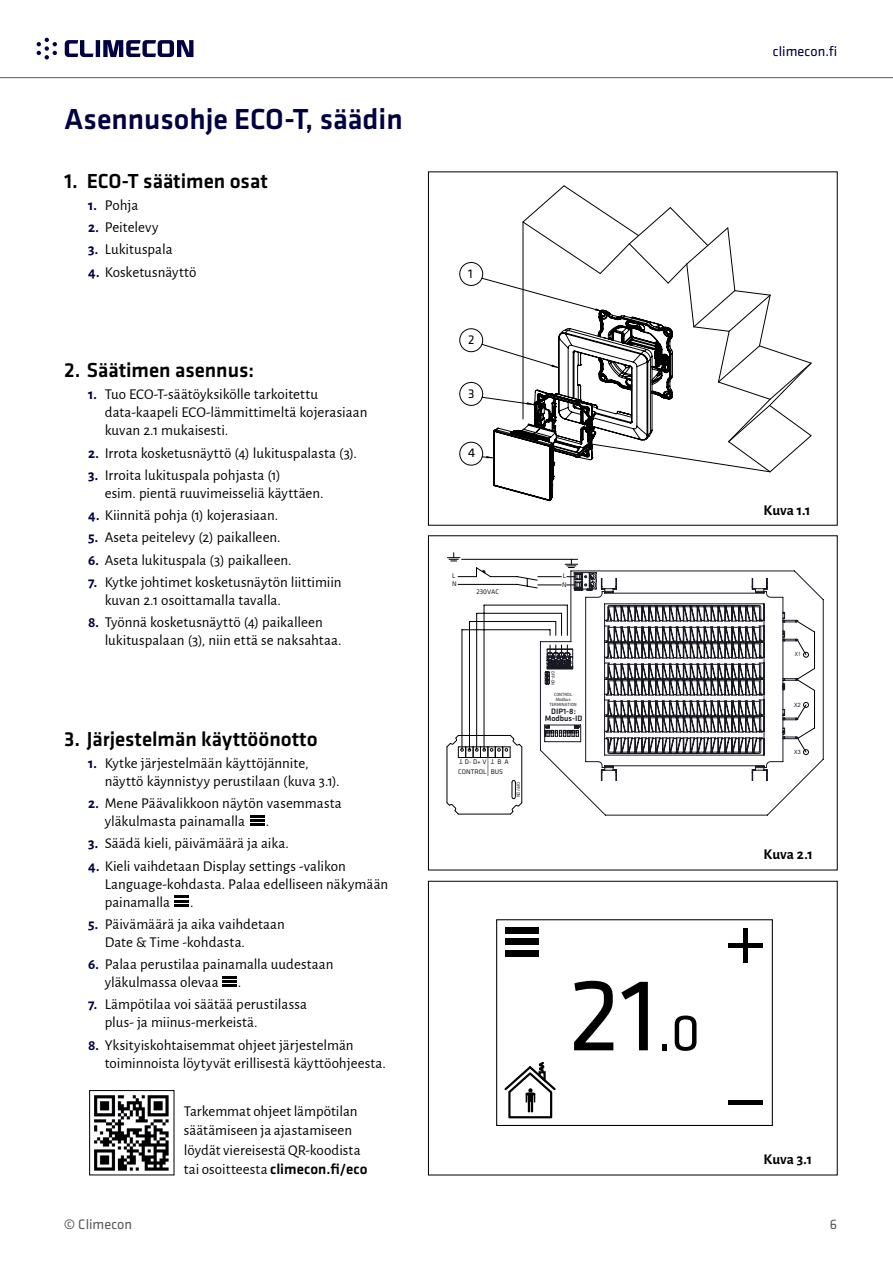
<style>
.page{position:relative;width:893px;height:1263px;background:#fff}
.page>*{position:absolute;margin:0;border:0;box-sizing:border-box;transform-origin:0 0}
.t1{font:106.05px "Klavika";color:#000}
.t2{font:500 30px "Klavika";color:#000042}
.t3{font:500 21px "Klavika";color:#000}
.t4{font:15px/18px "Alegreya Sans";color:#000}
.t5{font:500 15px "Klavika";color:#000}
.t6{font:700 15px "Alegreya Sans";color:#000}
.t7{font:14.25px "Klavika";letter-spacing:.005em;color:#000042}
.t8{font:14.25px "Klavika";letter-spacing:.005em;color:#58595b}
.t9{font:13.05px "Klavika";color:#000}
.t10{font:500 8.1px/7.5px "Klavika";color:#191924;text-align:center}
.t11{font:6.9px/10.5px "Klavika";color:#191924}
.t12{font:5.85px "Arial Unicode MS";color:#191924;scale:.9 1}
.t13{font:5.85px "Arial Unicode MS";color:#191924;scale:.91 1}
.t14{font:5.85px "Arial Unicode MS";color:#191924;scale:.81 1}
.t15{font:4.65px/4.7px "Klavika";letter-spacing:.01em;color:#191924;text-align:center;scale:.95 1}
.t16{font:4.65px "Klavika";letter-spacing:.01em;color:#191924;scale:.9 1}
.t17{font:4.65px "Klavika";letter-spacing:.01em;color:#191924}
.s1{font-weight:700;color:#000042}
.s2{font-family:"Alegreya Sans";font-weight:400}
.s3{font-size:52.95px}
</style>
<div class="page">
<hr style="left:0;top:77px;width:893px;height:1px;background:#58595b">
<svg style="left:65px;top:40px;width:128px;height:17px"></svg>
<svg style="left:37px;top:37px;width:20px;height:22px"></svg>
<div style="left:428px;top:881px;width:409px;height:294px;border:1px solid #000"></div>
<div style="left:496px;top:919px;width:277px;height:207px;border:1px solid #000"></div>
<div style="left:504px;top:928px;width:34px;height:6px;background:#000"></div>
<div style="left:504px;top:939px;width:34px;height:6px;background:#000"></div>
<div style="left:504px;top:950px;width:34px;height:6px;background:#000"></div>
<hr style="left:728px;top:1100px;width:35px;height:4px;background:#000">
<hr style="left:728px;top:943px;width:35px;height:4px;background:#000">
<hr style="left:744px;top:928px;width:4px;height:34px;background:#000">
<svg style="left:504px;top:1061px;width:52px;height:58px"></svg>
<svg style="left:459px;top:185px;width:353px;height:316px"></svg>
<svg style="left:457px;top:567px;width:83px;height:183px"></svg>
<svg style="left:540px;top:570px;width:284px;height:246px"></svg>
<hr style="left:462px;top:559px;width:116px;height:1px;background:#000">
<svg style="left:565px;top:559px;width:13px;height:9px"></svg>
<svg style="left:447px;top:553px;width:13px;height:9px"></svg>
<svg style="left:446px;top:735px;width:77px;height:80px"></svg>
<svg style="left:250px;top:815px;width:14px;height:2px"></svg>
<hr style="left:250px;top:819px;width:14px;height:3px;background:#000">
<svg style="left:250px;top:824px;width:14px;height:2px"></svg>
<hr style="left:174px;top:895px;width:14px;height:3px;background:#000">
<svg style="left:174px;top:900px;width:14px;height:2px"></svg>
<hr style="left:174px;top:904px;width:14px;height:3px;background:#000">
<svg style="left:222px;top:976px;width:14px;height:2px"></svg>
<hr style="left:222px;top:980px;width:14px;height:3px;background:#000">
<svg style="left:222px;top:985px;width:14px;height:2px"></svg>
<img style="left:94px;top:1095px;width:75px;height:76px">
<div style="left:89px;top:1090px;width:85px;height:85px;border:1px solid #000"></div>
<h2 class="t2" style="left:64px;top:102px;width:340px">Asennusohje ECO-T, säädin</h2>
<h3 class="t3" style="left:64px;top:169px;width:205px">1. ECO-T säätimen osat</h3>
<p class="t4" style="left:88px;top:195px;width:52px"><span class="s1">1.</span> Pohja</p>
<p class="t4" style="left:88px;top:217px;width:72px"><span class="s1">2.</span> Peitelevy</p>
<p class="t4" style="left:88px;top:240px;width:86px"><span class="s1">3.</span> Lukituspala</p>
<p class="t4" style="left:88px;top:262px;width:110px"><span class="s1">4.</span> Kosketusnäyttö</p>
<h3 class="t3" style="left:64px;top:359px;width:192px">2. Säätimen asennus:</h3>
<p class="t4" style="left:105px;top:385px;width:264px;text-indent:-16px"><span class="s1">1.</span> Tuo ECO-T-säätöyksikölle tarkoitettu data-kaapeli ECO-lämmittimeltä kojerasiaan kuvan 2.1 mukaisesti.</p>
<p class="t4" style="left:88px;top:443px;width:270px"><span class="s1">2.</span> Irrota kosketusnäyttö (4) lukituspalasta (3).</p>
<p class="t4" style="left:105px;top:465px;width:220px;text-indent:-16px"><span class="s1">3.</span> Irroita lukituspala pohjasta (1)<br>esim. pientä ruuvimeisseliä käyttäen.</p>
<p class="t4" style="left:88px;top:505px;width:191px"><span class="s1">4.</span> Kiinnitä pohja (1) kojerasiaan.</p>
<p class="t4" style="left:88px;top:528px;width:194px"><span class="s1">5.</span> Aseta peitelevy (2) paikalleen.</p>
<p class="t4" style="left:88px;top:550px;width:205px"><span class="s1">6.</span> Aseta lukituspala (3) paikalleen.</p>
<p class="t4" style="left:105px;top:572px;width:238px;text-indent:-16px"><span class="s1">7.</span> Kytke johtimet kosketusnäytön liittimiin kuvan 2.1 osoittamalla tavalla.</p>
<p class="t4" style="left:105px;top:612px;width:238px;text-indent:-16px"><span class="s1">8.</span> Työnnä kosketusnäyttö (4) paikalleen lukituspalaan (3), niin että se naksahtaa.</p>
<h3 class="t3" style="left:64px;top:727px;width:255px">3. Järjestelmän käyttöönotto</h3>
<p class="t4" style="left:105px;top:753px;width:236px;text-indent:-16px"><span class="s1">1.</span> Kytke järjestelmään käyttöjännite, näyttö käynnistyy perustilaan (kuva 3.1).</p>
<p class="t4" style="left:105px;top:793px;width:239px;text-indent:-16px"><span class="s1">2.</span> Mene Päävalikkoon näytön vasemmasta yläkulmasta painamalla</p>
<p class="t4" style="left:266px;top:811px;width:5px">.</p>
<p class="t4" style="left:88px;top:834px;width:202px"><span class="s1">3.</span> Säädä kieli, päivämäärä ja aika.</p>
<p class="t4" style="left:105px;top:856px;width:285px;text-indent:-17px"><span class="s1">4.</span> Kieli vaihdetaan Display settings -valikon<br>Language-kohdasta. Palaa edelliseen näkymään painamalla</p>
<p class="t4" style="left:190px;top:892px;width:5px">.</p>
<p class="t4" style="left:105px;top:914px;width:182px;text-indent:-16px"><span class="s1">5.</span> Päivämäärä ja aika vaihdetaan<br>Date &amp; Time -kohdasta.</p>
<p class="t4" style="left:105px;top:954px;width:230px;text-indent:-16px"><span class="s1">6.</span> Palaa perustilaa painamalla uudestaan yläkulmassa olevaa</p>
<p class="t4" style="left:238px;top:972px;width:5px">.</p>
<p class="t4" style="left:105px;top:995px;width:204px;text-indent:-16px"><span class="s1">7.</span> Lämpötilaa voi säätää perustilassa plus- ja miinus-merkeistä.</p>
<p class="t4" style="left:105px;top:1035px;width:283px;text-indent:-16px"><span class="s1">8.</span> Yksityiskohtaisemmat ohjeet järjestelmän toiminnoista löytyvät erillisestä käyttöohjeesta.</p>
<p class="t4" style="left:184px;top:1100px;width:178px;line-height:19.5px">Tarkemmat ohjeet lämpötilan säätämiseen ja ajastamiseen löydät viereisestä QR-koodista</p>
<p class="t5" style="left:184px;top:1161px;width:185px"><span class="s2">tai osoitteesta</span> climecon.fi/eco</p>
<p class="t9" style="left:468px;top:266px;width:6px">1</p>
<p class="t9" style="left:468px;top:332px;width:8px">2</p>
<p class="t9" style="left:468px;top:386px;width:8px">3</p>
<p class="t9" style="left:468px;top:446px;width:9px">4</p>
<p class="t11" style="left:452px;top:571px;width:5px">L</p>
<p class="t11" style="left:563px;top:571px;width:5px">L</p>
<p class="t11" style="left:452px;top:579px;width:6px">N</p>
<p class="t11" style="left:562px;top:579px;width:6px">N</p>
<p class="t11" style="left:476px;top:586px;width:24px">230VAC</p>
<p class="t11" style="left:463px;top:766px;width:5px;rotate:-180deg">T</p>
<p class="t11" style="left:465px;top:756px;width:23px">D- D+ V</p>
<p class="t11" style="left:494px;top:766px;width:5px;rotate:-180deg">T</p>
<p class="t11" style="left:458px;top:756px;width:52px;text-indent:39px">B A<br>CONTROL BUS</p>
<p class="t17" style="left:521px;top:782px;width:17px;rotate:90deg">OFF/ON</p>
<p class="t16" style="left:555px;top:671px;width:17px;rotate:90deg">OFF-ON</p>
<p class="t10" style="left:545px;top:708px;width:39px">DIP1-8:<br>Modbus-ID</p>
<p class="t15" style="left:549px;top:693px;width:30px">CONTROL<br>Modbus<br>TERMINATION</p>
<h1 class="t1" style="left:569px;top:957px;width:133px">21<span class="s3">.0</span></h1>
<p class="t7" style="left:773px;top:44px;width:66px">climecon.fi</p>
<p class="t6" style="left:764px;top:499px;width:48px">Kuva 1.1</p>
<p class="t14" style="left:795px;top:650px;width:9px">X1</p>
<p class="t13" style="left:794px;top:700px;width:9px">X2</p>
<p class="t12" style="left:794px;top:748px;width:9px">X3</p>
<p class="t6" style="left:764px;top:843px;width:51px">Kuva 2.1</p>
<p class="t6" style="left:764px;top:1148px;width:50px">Kuva 3.1</p>
<p class="t8" style="left:64px;top:1216px;width:70px">© Climecon</p>
<p class="t8" style="left:830px;top:1216px;width:9px">6</p>
</div>
